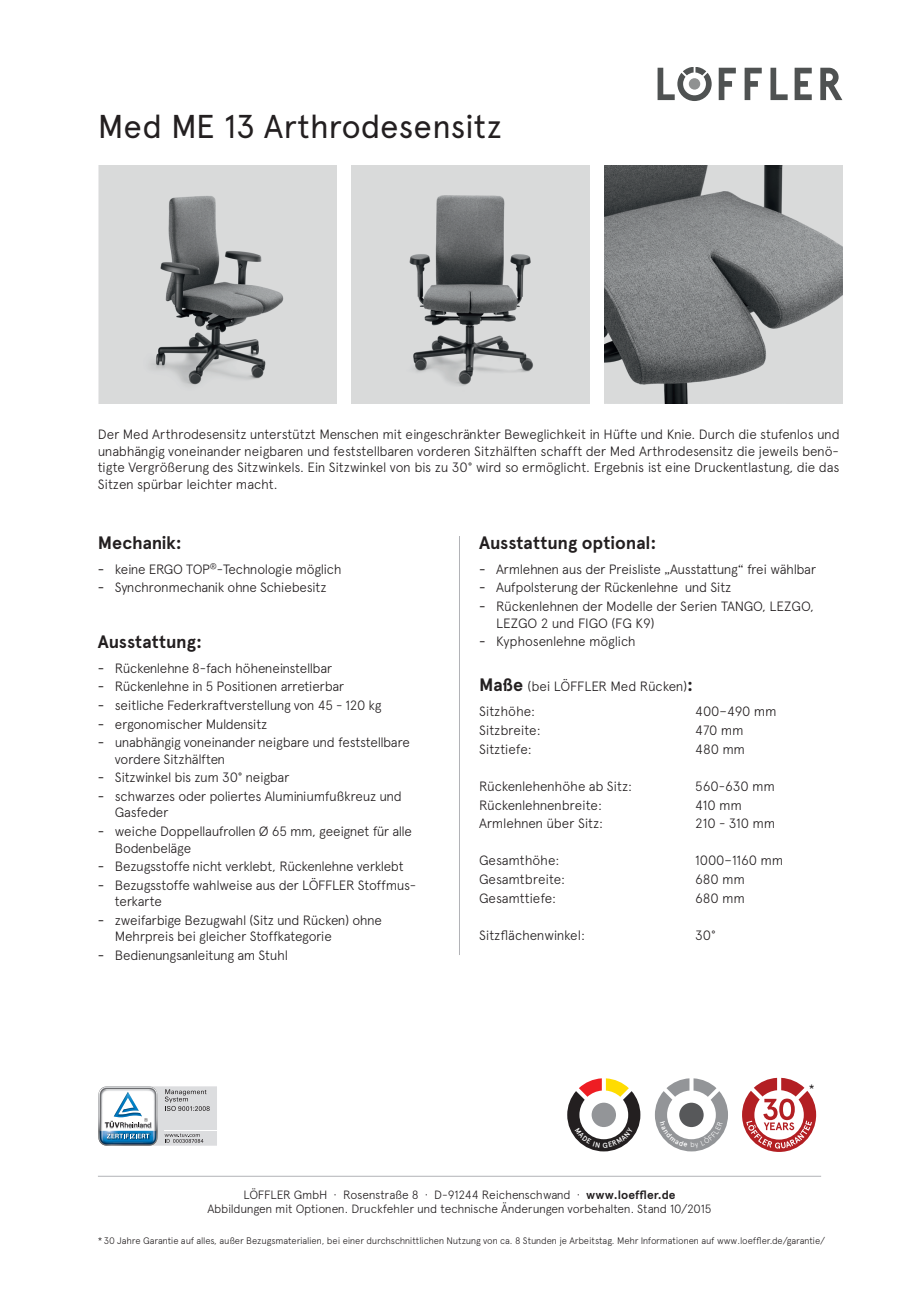
<style>
.page{position:relative;width:919px;height:1289px;background:#fff}
.page>*{position:absolute;margin:0;border:0;box-sizing:border-box;transform-origin:0 0}
.Absatz_Headline{font:33px "Apercu Pro";letter-spacing:-.005em;color:#231f20}
.Absatz-Feature-Headl{font:700 18px "Apercu Pro";letter-spacing:-.005em;color:#231f20}
.Absatz-Intro-Text{font:300 13.5px/16.5px "Apercu Pro";letter-spacing:-.02em;color:#231f20}
.Absatz_Tabelle{font:300 13.5px "Apercu Pro";letter-spacing:-.015em;color:#231f20}
.Absatz-Feature-Headl-2{font:300 13.5px "Apercu Pro";letter-spacing:-.015em;color:#231f20}
.Absatz-Feature-Headl-3{font:300 12px "Apercu Pro";letter-spacing:-.015em;color:#231f20}
.Absatz-Feature-Headl-4{font:12px "Apercu Pro";color:#231f20}
.t1{font:300 9.45px "Apercu Pro";letter-spacing:-.01em;color:#231f20}
.s1{font-weight:400}
.s2{font-weight:700;font-size:18px}
.s3{font-weight:700}
</style>
<div class="page">
<img style="left:99px;top:166px;width:237px;height:238px">
<img style="left:351px;top:166px;width:238px;height:238px">
<img style="left:604px;top:166px;width:238px;height:238px">
<svg style="left:718px;top:68px;width:17px;height:32px"></svg>
<svg style="left:744px;top:68px;width:17px;height:32px"></svg>
<svg style="left:794px;top:68px;width:17px;height:32px"></svg>
<svg style="left:820px;top:68px;width:22px;height:32px"></svg>
<svg style="left:657px;top:67px;width:54px;height:34px"></svg>
<svg style="left:770px;top:68px;width:17px;height:32px"></svg>
<svg style="left:742px;top:1077px;width:74px;height:74px"></svg>
<svg style="left:98px;top:1086px;width:119px;height:60px"></svg>
<hr style="left:98px;top:1175px;width:723px;height:1px;background:#b2b3b7">
<hr style="left:459px;top:536px;width:1px;height:419px;background:#b2b3b7">
<svg style="left:567px;top:1078px;width:73px;height:73px"></svg>
<svg style="left:654px;top:1078px;width:74px;height:73px"></svg>
<p class="Absatz_Headline" style="left:98px;top:102px;width:405px">Med ME 13 Arthrodesensitz</p>
<p class="Absatz-Intro-Text" style="left:98px;top:425px;width:743px;text-align:justify">Der Med Arthrodesensitz unterstützt Menschen mit eingeschränkter Beweglichkeit in Hüfte und Knie. Durch die stufenlos und unabhängig voneinander neigbaren und feststellbaren vorderen Sitzhälften schafft der Med Arthrodesensitz die jeweils benö&shy;tigte Vergrößerung des Sitzwinkels. Ein Sitzwinkel von bis zu 30° wird so ermöglicht. Ergebnis ist eine Druckentlastung, die das Sitzen spürbar leichter macht.</p>
<p class="Absatz-Feature-Headl" style="left:98px;top:529px;width:86px">Mechanik:</p>
<p class="Absatz-Intro-Text" style="left:98px;top:559px;width:245px"><span class="s1">-</span> keine ERGO TOP<sup>®</sup>-Technologie möglich</p>
<p class="Absatz-Intro-Text" style="left:98px;top:578px;width:230px"><span class="s1">-</span> Synchronmechanik ohne Schiebesitz</p>
<p class="Absatz-Feature-Headl" style="left:98px;top:627px;width:106px">Ausstattung:</p>
<p class="Absatz-Intro-Text" style="left:98px;top:658px;width:236px"><span class="s1">-</span> Rückenlehne 8-fach höheneinstellbar</p>
<p class="Absatz-Intro-Text" style="left:98px;top:677px;width:248px"><span class="s1">-</span> Rückenlehne in 5 Positionen arretierbar</p>
<p class="Absatz-Intro-Text" style="left:98px;top:695px;width:285px"><span class="s1">-</span> seitliche Federkraftverstellung von 45 - 120 kg</p>
<p class="Absatz-Intro-Text" style="left:98px;top:714px;width:171px"><span class="s1">-</span> ergonomischer Muldensitz</p>
<p class="Absatz-Intro-Text" style="left:115px;top:733px;width:296px;text-indent:-17px"><span class="s1">-</span> unabhängig voneinander neigbare und feststellbare vordere Sitzhälften</p>
<p class="Absatz-Intro-Text" style="left:98px;top:768px;width:193px"><span class="s1">-</span> Sitzwinkel bis zum 30° neigbar</p>
<p class="Absatz-Intro-Text" style="left:115px;top:786px;width:288px;text-indent:-17px"><span class="s1">-</span> schwarzes oder poliertes Aluminiumfußkreuz und<br>Gasfeder</p>
<p class="Absatz-Intro-Text" style="left:115px;top:821px;width:298px;text-indent:-17px"><span class="s1">-</span> weiche Doppellaufrollen Ø 65 mm, geeignet für alle<br>Bodenbeläge</p>
<p class="Absatz-Intro-Text" style="left:98px;top:857px;width:307px"><span class="s1">-</span> Bezugsstoffe nicht verklebt, Rückenlehne verklebt</p>
<p class="Absatz-Intro-Text" style="left:115px;top:875px;width:303px;text-indent:-17px"><span class="s1">-</span> Bezugsstoffe wahlweise aus der LÖFFLER Stoffmus&shy;terkarte</p>
<p class="Absatz-Intro-Text" style="left:115px;top:910px;width:268px;text-indent:-17px"><span class="s1">-</span> zweifarbige Bezugwahl (Sitz und Rücken) ohne<br>Mehrpreis bei gleicher Stoffkategorie</p>
<p class="Absatz-Intro-Text" style="left:98px;top:945px;width:192px"><span class="s1">-</span> Bedienungsanleitung am Stuhl</p>
<p class="Absatz-Feature-Headl" style="left:479px;top:529px;width:179px">Ausstattung optional:</p>
<p class="Absatz-Intro-Text" style="left:479px;top:559px;width:338px"><span class="s1">-</span> Armlehnen aus der Preisliste „Ausstattung“ frei wählbar</p>
<p class="Absatz-Intro-Text" style="left:479px;top:578px;width:254px"><span class="s1">-</span> Aufpolsterung der Rückenlehne und Sitz</p>
<p class="Absatz-Intro-Text" style="left:496px;top:597px;width:319px;text-indent:-17px"><span class="s1">-</span> Rückenlehnen der Modelle der Serien TANGO, LEZGO,<br>LEZGO 2 und FIGO (FG K9)</p>
<p class="Absatz-Intro-Text" style="left:479px;top:632px;width:158px"><span class="s1">-</span> Kyphosenlehne möglich</p>
<p class="Absatz-Feature-Headl-2" style="left:479px;top:676px;width:215px"><span class="s2">Maße</span> (bei LÖFFLER Med Rücken)<span class="s2">:</span></p>
<p class="Absatz_Tabelle" style="left:479px;top:701px;width:58px">Sitzhöhe:</p>
<p class="Absatz_Tabelle" style="left:695px;top:701px;width:83px">400–490 mm</p>
<p class="Absatz_Tabelle" style="left:479px;top:720px;width:63px">Sitzbreite:</p>
<p class="Absatz_Tabelle" style="left:695px;top:720px;width:50px">470 mm</p>
<p class="Absatz_Tabelle" style="left:479px;top:738px;width:54px">Sitztiefe:</p>
<p class="Absatz_Tabelle" style="left:695px;top:738px;width:51px">480 mm</p>
<p class="Absatz_Tabelle" style="left:479px;top:776px;width:154px">Rückenlehenhöhe ab Sitz:</p>
<p class="Absatz_Tabelle" style="left:695px;top:776px;width:81px">560-630 mm</p>
<p class="Absatz_Tabelle" style="left:479px;top:794px;width:124px">Rückenlehnenbreite:</p>
<p class="Absatz_Tabelle" style="left:695px;top:794px;width:48px">410 mm</p>
<p class="Absatz_Tabelle" style="left:479px;top:813px;width:126px">Armlehnen über Sitz:</p>
<p class="Absatz_Tabelle" style="left:695px;top:813px;width:81px">210 - 310 mm</p>
<p class="Absatz_Tabelle" style="left:479px;top:850px;width:82px">Gesamthöhe:</p>
<p class="Absatz_Tabelle" style="left:695px;top:850px;width:89px">1000–1160 mm</p>
<p class="Absatz_Tabelle" style="left:479px;top:869px;width:88px">Gesamtbreite:</p>
<p class="Absatz_Tabelle" style="left:695px;top:869px;width:51px">680 mm</p>
<p class="Absatz_Tabelle" style="left:479px;top:887px;width:79px">Gesamttiefe:</p>
<p class="Absatz_Tabelle" style="left:695px;top:887px;width:51px">680 mm</p>
<p class="Absatz_Tabelle" style="left:479px;top:925px;width:107px">Sitzflächenwinkel:</p>
<p class="Absatz_Tabelle" style="left:695px;top:925px;width:22px">30°</p>
<p class="Absatz-Feature-Headl-4" style="left:808px;top:1079px;width:7px">*</p>
<p class="Absatz-Feature-Headl-3" style="left:243px;top:1185px;width:433px">LÖFFLER GmbH · Rosenstraße 8 · D-91244 Reichenschwand · <span class="s3">www.loeffler.de</span></p>
<p class="Absatz-Feature-Headl-3" style="left:207px;top:1200px;width:505px">Abbildungen mit Optionen. Druckfehler und technische Änderungen vorbehalten. Stand 10/2015</p>
<p class="t1" style="left:98px;top:1233px;width:728px">*30 Jahre Garantie auf alles, außer Bezugsmaterialien, bei einer durchschnittlichen Nutzung von ca. 8 Stunden je Arbeitstag. Mehr Informationen auf www.loeffler.de/garantie/</p>
</div>
